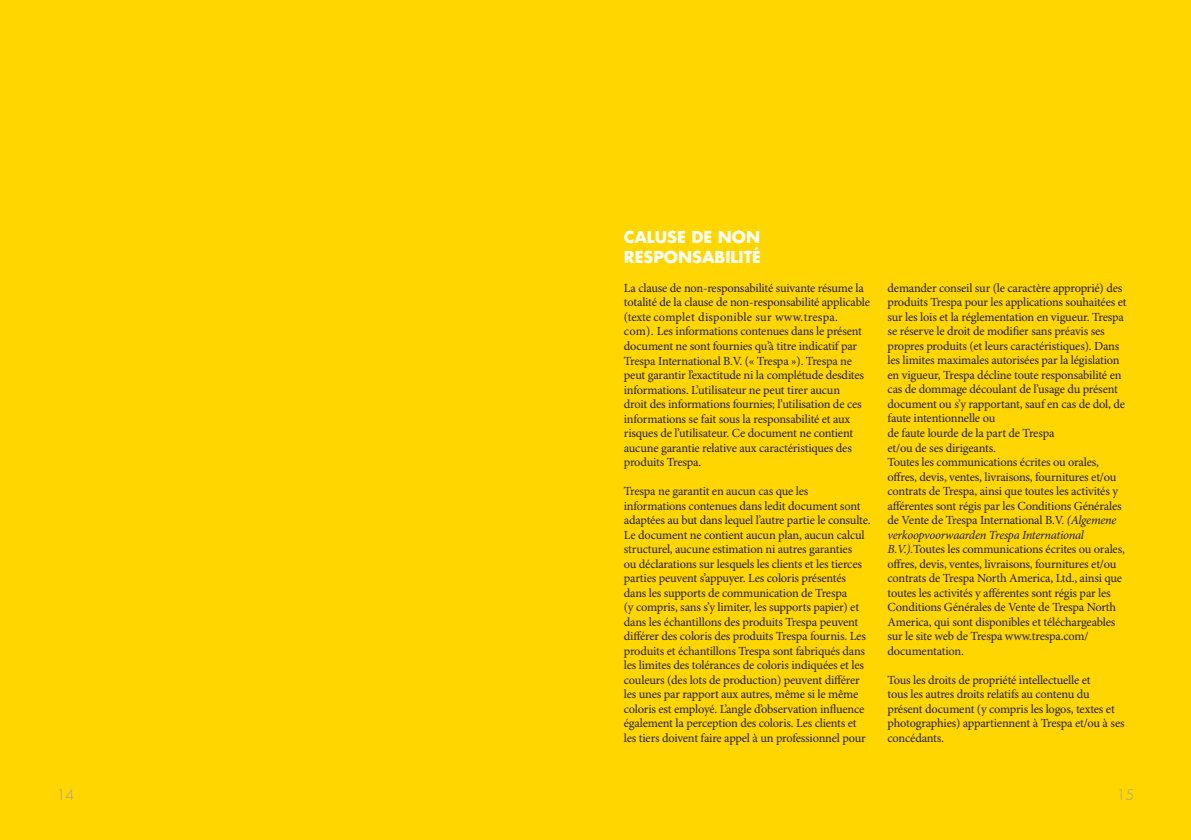
<style>
.page{position:relative;width:1191px;height:840px;background:#fff}
.page>*{position:absolute;margin:0;border:0;box-sizing:border-box;transform-origin:0 0}
.t1{font:700 16px/20px "Futura Std";color:#fff}
.t2{font:300 14px "Futura Std";color:#9d9fa2}
.t3{font:12.4px/14.4px "Minion Pro";letter-spacing:-.015em;color:#231f20}
.s1{font-style:italic}
</style>
<div class="page">
<div style="left:0;top:0;width:1191px;height:839px;background:#ffd600"></div>
<p class="t1" style="left:624px;top:226px;width:139px">CALUSE DE NON<br>RESPONSABILITÉ</p>
<p class="t3" style="left:624px;top:281px;width:248px">La clause de non-responsabilité suivante résume la totalité de la clause de non-responsabilité applicable (texte complet disponible sur www.trespa. com). Les informations contenues dans le présent document ne sont fournies qu’à titre indicatif par Trespa International B.V. (« Trespa »). Trespa ne peut garantir l’exactitude ni la complétude desdites informations. L’utilisateur ne peut tirer aucun<br>droit des informations fournies; l’utilisation de ces informations se fait sous la responsabilité et aux risques de l’utilisateur. Ce document ne contient aucune garantie relative aux caractéristiques des produits Trespa.</p>
<p class="t3" style="left:624px;top:484px;width:248px">Trespa ne garantit en aucun cas que les informations contenues dans ledit document sont adaptées au but dans lequel l’autre partie le consulte.<br>Le document ne contient aucun plan, aucun calcul structurel, aucune estimation ni autres garanties<br>ou déclarations sur lesquels les clients et les tierces parties peuvent s’appuyer. Les coloris présentés dans les supports de communication de Trespa<br>(y compris, sans s’y limiter, les supports papier) et dans les échantillons des produits Trespa peuvent différer des coloris des produits Trespa fournis. Les produits et échantillons Trespa sont fabriqués dans les limites des tolérances de coloris indiquées et les couleurs (des lots de production) peuvent différer les unes par rapport aux autres, même si le même coloris est employé. L’angle d’observation influence également la perception des coloris. Les clients et les tiers doivent faire appel à un professionnel pour</p>
<p class="t3" style="left:887px;top:281px;width:240px">demander conseil sur (le caractère approprié) des produits Trespa pour les applications souhaitées et sur les lois et la réglementation en vigueur. Trespa se réserve le droit de modifier sans préavis ses propres produits (et leurs caractéristiques). Dans les limites maximales autorisées par la législation en vigueur, Trespa décline toute responsabilité en cas de dommage découlant de l’usage du présent document ou s’y rapportant, sauf en cas de dol, de faute intentionnelle ou<br>de faute lourde de la part de Trespa<br>et/ou de ses dirigeants.<br>Toutes les communications écrites ou orales, offres, devis, ventes, livraisons, fournitures et/ou contrats de Trespa, ainsi que toutes les activités y afférentes sont régis par les Conditions Générales de Vente de Trespa International B.V. <span class="s1">(Algemene verkoopvoorwaarden Trespa International B.V.).</span>Toutes les communications écrites ou orales, offres, devis, ventes, livraisons, fournitures et/ou contrats de Trespa North America, Ltd., ainsi que toutes les activités y afférentes sont régis par les Conditions Générales de Vente de Trespa North America, qui sont disponibles et téléchargeables sur le site web de Trespa www.trespa.com/ documentation.</p>
<p class="t3" style="left:887px;top:672px;width:238px">Tous les droits de propriété intellectuelle et<br>tous les autres droits relatifs au contenu du présent document (y compris les logos, textes et photographies) appartiennent à Trespa et/ou à ses concédants.</p>
<p class="t2" style="left:57px;top:786px;width:19px">14</p>
<p class="t2" style="left:1116px;top:786px;width:19px">15</p>
</div>
